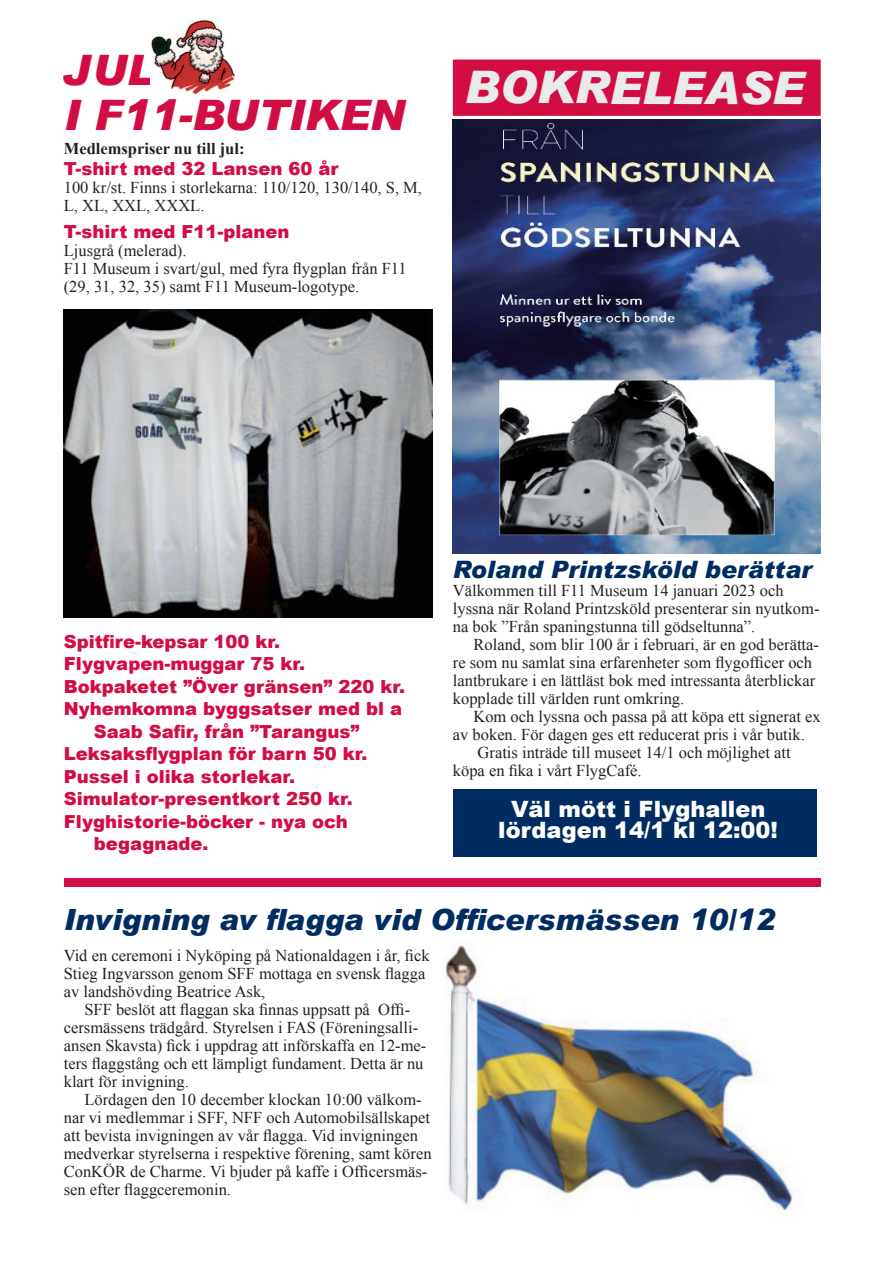
<style>
.page{position:relative;width:893px;height:1263px;background:#fff}
.page>*{position:absolute;margin:0;border:0;box-sizing:border-box;transform-origin:0 0}
.t1{font:italic 900 45px "Arial";color:#e9eaeb}
.t2{font:italic 900 42px/45px "Arial";color:#d20d44}
.t3{font:italic 900 29.25px "Arial";color:#002c62}
.t4{font:italic 900 24px "Arial";color:#002c62}
.t5{font:900 22.5px/21px "Arial";color:#fff;text-align:center}
.t6{font:900 18px "Arial";color:#d20d44}
.t7{font:16.5px/18px "Times New Roman";color:#231f20}
.t8{font:700 16.5px "Times New Roman";color:#231f20}
</style>
<div class="page">
<img style="left:152px;top:21px;width:83px;height:74px">
<img style="left:65px;top:309px;width:368px;height:308px">
<div style="left:453px;top:60px;width:368px;height:56px;background:#d20d44"></div>
<img style="left:453px;top:119px;width:368px;height:435px">
<img style="left:445px;top:945px;width:350px;height:266px">
<div style="left:64px;top:878px;width:757px;height:8px;background:#d20d44"></div>
<div style="left:453px;top:789px;width:363px;height:68px;background:#002c62"></div>
<h2 class="t2" style="left:64px;top:46px;width:343px">JUL<br>I F11-BUTIKEN</h2>
<p class="t8" style="left:64px;top:137px;width:182px">Medlemspriser nu till jul:</p>
<p class="t6" style="left:64px;top:155px;width:276px">T-shirt med 32 Lansen 60 år</p>
<p class="t7" style="left:64px;top:178px;width:360px">100 kr/st. Finns i storlekarna: 110/120, 130/140, S, M,<br>L, XL, XXL, XXXL.</p>
<p class="t6" style="left:64px;top:218px;width:227px">T-shirt med F11-planen</p>
<p class="t7" style="left:64px;top:241px;width:344px">Ljusgrå (melerad).<br>F11 Museum i svart/gul, med fyra flygplan från F11 (29, 31, 32, 35) samt F11 Museum-logotype.</p>
<h1 class="t1" style="left:464px;top:60px;width:341px">BOKRELEASE</h1>
<p class="t6" style="left:64px;top:628px;width:218px">Spitfire-kepsar 100 kr.</p>
<p class="t6" style="left:64px;top:650px;width:243px">Flygvapen-muggar 75 kr.</p>
<p class="t6" style="left:64px;top:673px;width:343px">Bokpaketet ”Över gränsen” 220 kr.</p>
<p class="t6" style="left:64px;top:695px;width:340px">Nyhemkomna byggsatser med bl a</p>
<p class="t6" style="left:94px;top:718px;width:267px">Saab Safir, från ”Tarangus”</p>
<p class="t6" style="left:64px;top:740px;width:305px">Leksaksflygplan för barn 50 kr.</p>
<p class="t6" style="left:64px;top:763px;width:233px">Pussel i olika storlekar.</p>
<p class="t6" style="left:64px;top:785px;width:290px">Simulator-presentkort 250 kr.</p>
<p class="t6" style="left:64px;top:808px;width:285px">Flyghistorie-böcker - nya och</p>
<p class="t6" style="left:94px;top:830px;width:116px">begagnade.</p>
<h3 class="t4" style="left:453px;top:554px;width:360px">Roland Printzsköld berättar</h3>
<p class="t7" style="left:453px;top:581px;width:368px">Välkommen till F11 Museum 14 januari 2023 och lyssna när Roland Printzsköld presenterar sin nyutkom&shy;na bok ”Från spaningstunna till gödseltunna”.</p>
<p class="t7" style="left:453px;top:635px;width:368px;text-indent:21px">Roland, som blir 100 år i februari, är en god berätta&shy;re som nu samlat sina erfarenheter som flygofficer och lantbrukare i en lättläst bok med intressanta återblickar kopplade till världen runt omkring.</p>
<p class="t7" style="left:473px;top:707px;width:349px">Kom och lyssna och passa på att köpa ett signerat ex</p>
<p class="t7" style="left:453px;top:725px;width:353px">av boken. För dagen ges ett reducerat pris i vår butik.</p>
<p class="t7" style="left:478px;top:743px;width:315px">Gratis inträde till museet 14/1 och möjlighet att</p>
<p class="t7" style="left:453px;top:761px;width:190px">köpa en fika i vårt FlygCafé.</p>
<h3 class="t5" style="left:498px;top:798px;width:281px">Väl mött i Flyghallen lördagen 14/1 kl 12:00!</h3>
<h3 class="t3" style="left:64px;top:902px;width:713px">Invigning av flagga vid Officersmässen 10/12</h3>
<p class="t7" style="left:64px;top:946px;width:367px">Vid en ceremoni i Nyköping på Nationaldagen i år, fick<br>Stieg Ingvarsson genom SFF mottaga en svensk flagga av landshövding Beatrice Ask,</p>
<p class="t7" style="left:64px;top:1000px;width:364px;text-indent:21px">SFF beslöt att flaggan ska finnas uppsatt på Offi&shy;cersmässens trädgård. Styrelsen i FAS (Föreningsalli&shy;ansen Skavsta) fick i uppdrag att införskaffa en 12-me&shy;ters flaggstång och ett lämpligt fundament. Detta är nu klart för invigning.</p>
<p class="t7" style="left:64px;top:1090px;width:369px;text-indent:21px">Lördagen den 10 december klockan 10:00 välkom&shy;nar vi medlemmar i SFF, NFF och Automobilsällskapet att bevista invigningen av vår flagga. Vid invigningen medverkar styrelserna i respektive förening, samt kören ConKÖR de Charme. Vi bjuder på kaffe i Officersmäs&shy;sen efter flaggceremonin.</p>
</div>
